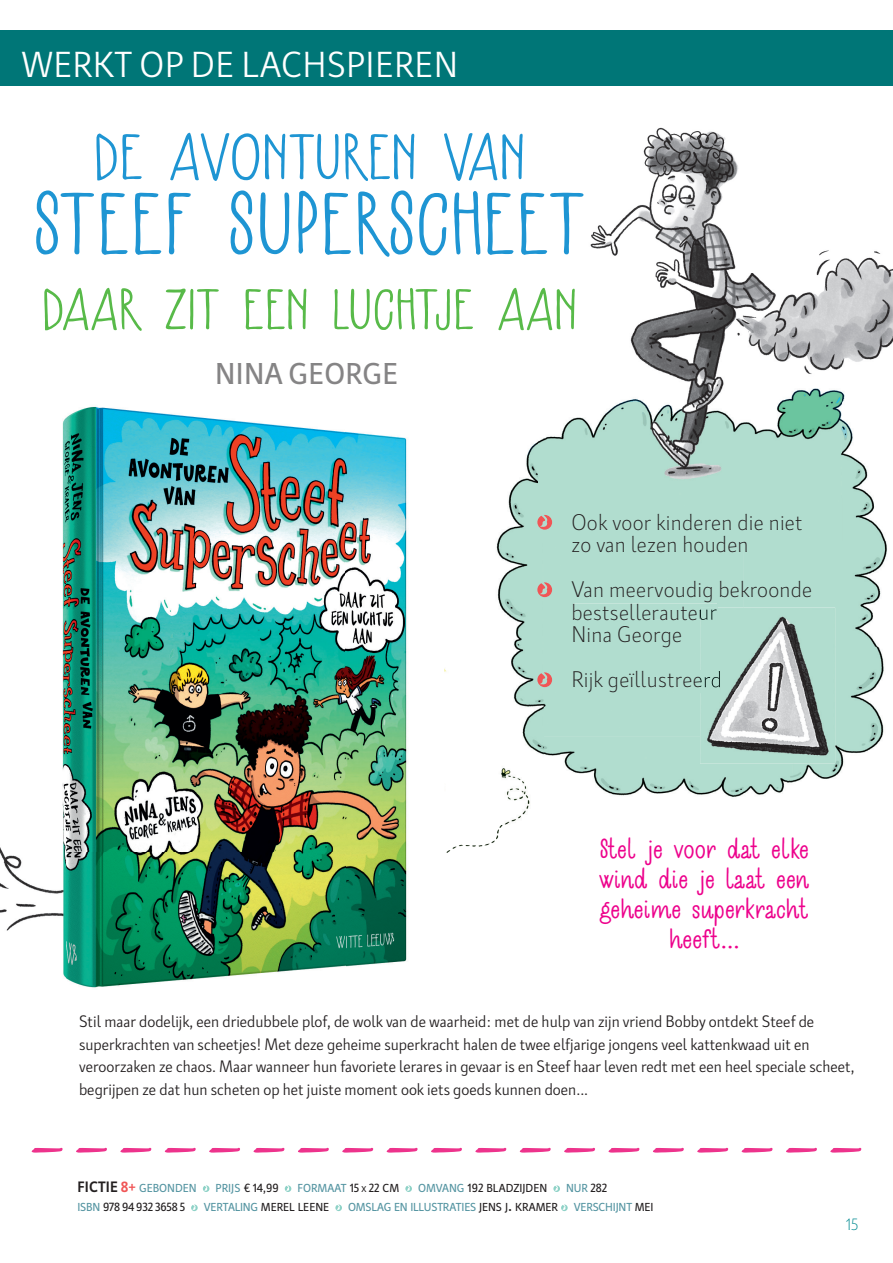
<style>
.page{position:relative;width:893px;height:1263px;background:#fff}
.page>*{position:absolute;margin:0;border:0;box-sizing:border-box;transform-origin:0 0}
.t1{font:112.5px "Les Tulipes Pro Sans";color:#1e95d3}
.t2{font:82.5px "Les Tulipes Pro Sans";letter-spacing:-.015em;color:#1e95d3}
.t3{font:73.5px "Les Tulipes Pro Sans";color:#58ba49}
.t4{font:36px "Kardinal";letter-spacing:.01em;color:#fff}
.t5{font:34.5px/30px "Les Tulipes Pro Sans Bold";letter-spacing:-.01em;color:#ed028c;text-align:center}
.t6{font:500 30px "Kardinal";letter-spacing:.01em;color:#858485}
.t7{font:300 22.5px/22.5px "Kardinal";letter-spacing:.01em;color:#231f20}
.t8{font:16.5px/22.5px "Kardinal";color:#231f20}
.t9{font:300 16.5px "Kardinal";color:#008a91}
.t10{font:500 11.55px/19.2px "Kardinal";color:#5595a2}
.s1{font-weight:700;font-size:15px;color:#231f20}
.s2{font-weight:700;font-size:15px;color:#f05556}
.s3{font-size:12px;color:#231f20}
.s4{font-size:8.4px;color:#231f20}
.s5{color:#231f20}
.s6{font-size:16.5px;color:#231f20}
</style>
<div class="page">
<img style="left:0;top:853px;width:65px;height:300px">
<div style="left:0;top:31px;width:893px;height:55px;background:#007677"></div>
<img style="left:0;top:406px;width:345px;height:447px">
<img style="left:345px;top:431px;width:62px;height:536px">
<img style="left:65px;top:853px;width:281px;height:135px">
<img style="left:444px;top:441px;width:100px;height:412px">
<div style="left:544px;top:540px;width:199px;height:196px;background:#b1ddcf"></div>
<img style="left:743px;top:540px;width:144px;height:107px">
<img style="left:793px;top:647px;width:91px;height:136px">
<img style="left:544px;top:736px;width:249px;height:61px">
<img style="left:573px;top:603px;width:144px;height:17px">
<div style="left:573px;top:671px;width:127px;height:21px;background:#b1ddcf"></div>
<img style="left:538px;top:127px;width:355px;height:413px">
<svg style="left:32px;top:1148px;width:829px;height:4px"></svg>
<svg style="left:203px;top:1185px;width:6px;height:7px"></svg>
<svg style="left:285px;top:1185px;width:6px;height:7px"></svg>
<svg style="left:405px;top:1185px;width:7px;height:7px"></svg>
<svg style="left:553px;top:1185px;width:7px;height:7px"></svg>
<svg style="left:191px;top:1204px;width:7px;height:7px"></svg>
<svg style="left:335px;top:1204px;width:7px;height:7px"></svg>
<svg style="left:561px;top:1204px;width:7px;height:7px"></svg>
<svg style="left:537px;top:515px;width:15px;height:15px"></svg>
<svg style="left:537px;top:582px;width:15px;height:15px"></svg>
<svg style="left:537px;top:672px;width:15px;height:15px"></svg>
<img style="left:700px;top:608px;width:135px;height:156px">
<img style="left:700px;top:608px;width:17px;height:12px">
<img style="left:700px;top:671px;width:20px;height:21px">
<h3 class="t4" style="left:21px;top:39px;width:438px">WERKT OP DE LACHSPIEREN</h3>
<h2 class="t2" style="left:93px;top:119px;width:434px">DE AVONTUREN VAN</h2>
<h1 class="t1" style="left:33px;top:172px;width:555px">STEEF SUPERSCHEET</h1>
<h3 class="t3" style="left:41px;top:276px;width:538px">DAAR ZIT EEN LUCHTJE AAN</h3>
<h3 class="t6" style="left:215px;top:351px;width:184px">NINA GEORGE</h3>
<h3 class="t7" style="left:571px;top:509px;width:233px">Ook voor kinderen die niet zo van lezen houden</h3>
<h3 class="t7" style="left:571px;top:577px;width:242px">Van meervoudig bekroonde bestsellerauteur<br>Nina George</h3>
<h3 class="t7" style="left:571px;top:667px;width:152px">Rijk geïllustreerd</h3>
<h3 class="t5" style="left:599px;top:835px;width:213px">Stel je voor dat elke wind die je laat een geheime superkracht heeft...</h3>
<p class="t8" style="left:79px;top:1009px;width:777px">Stil maar dodelijk, een driedubbele plof, de wolk van de waarheid: met de hulp van zijn vriend Bobby ontdekt Steef de superkrachten van scheetjes! Met deze geheime superkracht halen de twee elfjarige jongens veel kattenkwaad uit en veroorzaken ze chaos. Maar wanneer hun favoriete lerares in gevaar is en Steef haar leven redt met een heel speciale scheet, begrijpen ze dat hun scheten op het juiste moment ook iets goeds kunnen doen...</p>
<p class="t10" style="left:77px;top:1178px;width:578px"><span class="s1">FICTIE</span> <span class="s2">8+</span> GEBONDEN PRIJS <span class="s3">€ 14,99</span> FORMAAT <span class="s3">15</span> <span class="s4">X</span> <span class="s3">22</span> <span class="s5">CM</span> OMVANG <span class="s3">192</span> <span class="s5">BLADZIJDEN</span> NUR <span class="s3">282<br></span>ISBN <span class="s3">978 94 932 3658 5</span> VERTALING <span class="s5">MEREL LEENE</span> OMSLAG EN ILLUSTRATIES <span class="s5">JENS J</span><span class="s6">.</span> <span class="s5">KRAMER</span> VERSCHIJNT <span class="s5">MEI</span></p>
<p class="t9" style="left:846px;top:1212px;width:14px">15</p>
</div>
